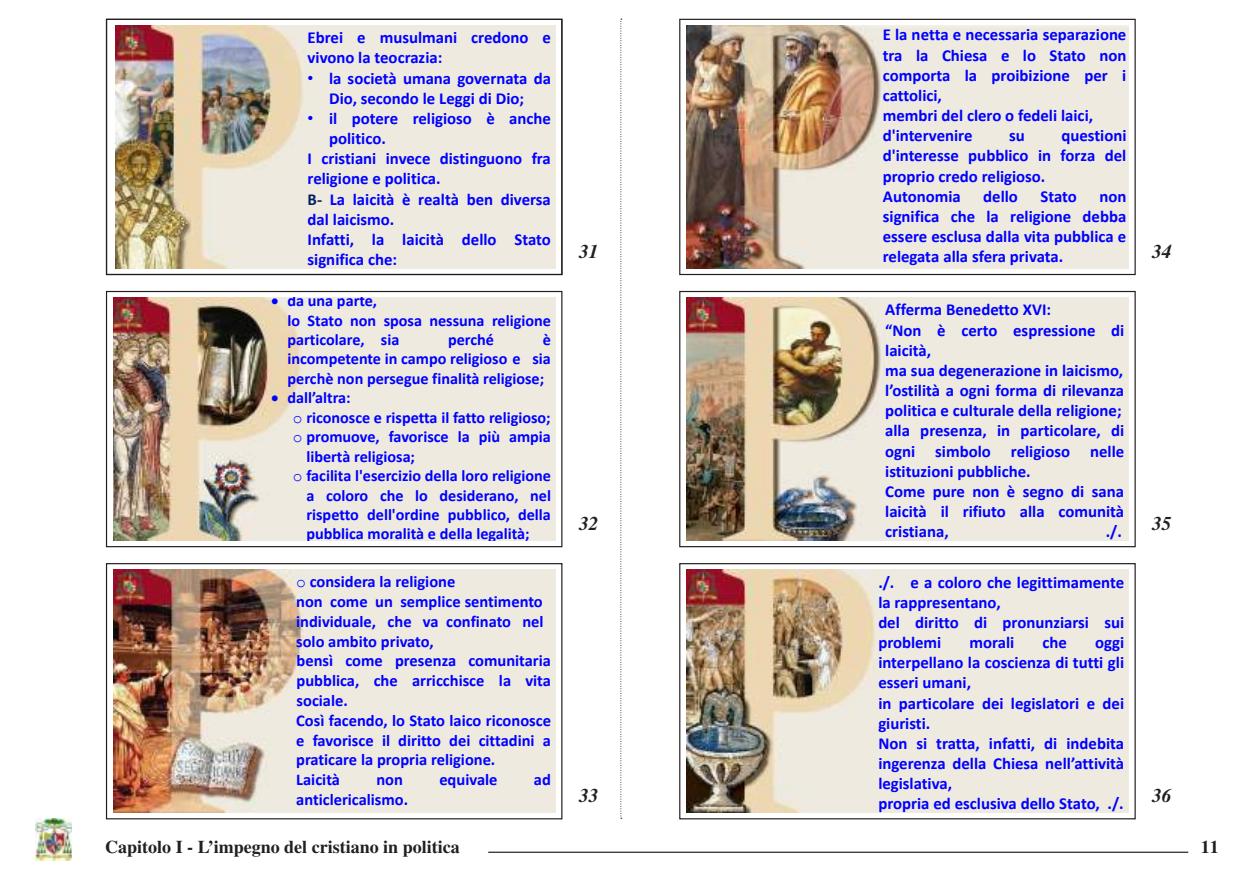
<style>
.page{position:relative;width:1241px;height:871px;background:#fff}
.page>*{position:absolute;margin:0;border:0;box-sizing:border-box;transform-origin:0 0}
.t1{font:italic 700 19.5px "Times LT Std";color:#241f1f}
.t2{font:700 18px "Times LT Std";color:#241f1f}
.t3{font:700 16.8px/20.1px "Calibri";color:#00f}
.t4{font:700 16.5px/19.8px "Calibri";color:#00f}
.t5{font:700 16.2px/19.5px "Calibri";color:#00f}
.s1{font-family:"Arial";font-weight:400}
.s2{color:#002060}
.s3{font-family:"Courier New";font-weight:400}
</style>
<div class="page">
<img style="left:35px;top:818px;width:37px;height:43px">
<hr style="left:488px;top:852px;width:700px;height:1px;background:#241f1f">
<svg style="left:620px;top:19px;width:2px;height:800px"></svg>
<img style="left:686px;top:570px;width:442px;height:243px">
<div style="left:679px;top:563px;width:457px;height:256px;border:1px solid #241f1f"></div>
<img style="left:686px;top:297px;width:442px;height:243px">
<div style="left:679px;top:291px;width:457px;height:256px;border:1px solid #241f1f"></div>
<img style="left:686px;top:25px;width:442px;height:243px">
<div style="left:679px;top:19px;width:457px;height:256px;border:1px solid #241f1f"></div>
<img style="left:113px;top:570px;width:442px;height:243px">
<div style="left:106px;top:563px;width:456px;height:256px;border:1px solid #241f1f"></div>
<img style="left:113px;top:297px;width:442px;height:243px">
<div style="left:106px;top:291px;width:456px;height:256px;border:1px solid #241f1f"></div>
<img style="left:115px;top:26px;width:440px;height:242px">
<div style="left:106px;top:19px;width:456px;height:256px;border:1px solid #241f1f"></div>
<p class="t3" style="left:308px;top:27px;width:245px">Ebrei e musulmani credono e vivono la teocrazia:</p>
<p class="t3" style="left:308px;top:68px;width:245px;text-align:center"><span class="s1">•</span> la società umana governata da<br>Dio, secondo le Leggi di Dio;</p>
<p class="t3" style="left:308px;top:108px;width:245px"><span class="s1">•</span> il potere religioso è anche</p>
<p class="t3" style="left:329px;top:128px;width:58px">politico.</p>
<p class="t3" style="left:308px;top:148px;width:245px">I cristiani invece distinguono fra</p>
<p class="t3" style="left:308px;top:169px;width:135px">religione e politica.</p>
<p class="t3" style="left:308px;top:189px;width:245px"><span class="s2">B-</span> La laicità è realtà ben diversa</p>
<p class="t3" style="left:308px;top:209px;width:88px">dal laicismo.</p>
<p class="t3" style="left:308px;top:229px;width:245px">Infatti, la laicità dello Stato</p>
<p class="t3" style="left:308px;top:249px;width:91px">significa che:</p>
<p class="t5" style="left:287px;top:291px;width:265px;text-indent:-16px">• da una parte,<br>lo Stato non sposa nessuna religione particolare, sia</p>
<p class="t5" style="left:287px;top:330px;width:265px;text-align:justify;text-indent:255px">è incompetente in campo religioso e sia perchè non persegue finalità religiose;</p>
<p class="t5" style="left:271px;top:388px;width:81px">• dall’altra:</p>
<p class="t5" style="left:293px;top:407px;width:259px"><span class="s3">o</span> riconosce e rispetta il fatto religioso;</p>
<p class="t5" style="left:293px;top:427px;width:260px"><span class="s3">o</span> promuove, favorisce la più ampia</p>
<p class="t5" style="left:306px;top:446px;width:110px">libertà religiosa;</p>
<p class="t5" style="left:293px;top:466px;width:260px"><span class="s3">o</span> facilita l'esercizio della loro religione</p>
<p class="t5" style="left:306px;top:485px;width:246px">a coloro che lo desiderano, nel</p>
<p class="t5" style="left:306px;top:505px;width:246px">rispetto dell'ordine pubblico, della</p>
<p class="t5" style="left:306px;top:524px;width:225px">pubblica moralità e della legalità;</p>
<p class="t5" style="left:448px;top:330px;width:48px">perché</p>
<p class="t4" style="left:296px;top:572px;width:256px"><span class="s3">o</span> considera la religione<br>non come un semplice sentimento individuale, che va confinato nel solo ambito privato,<br>bensì come presenza comunitaria pubblica, che arricchisce la vita sociale.<br>Così facendo, lo Stato laico riconosce e favorisce il diritto dei cittadini a praticare la propria religione.<br>Laicità</p>
<p class="t4" style="left:376px;top:770px;width:28px">non</p>
<p class="t4" style="left:439px;top:770px;width:60px">equivale</p>
<p class="t4" style="left:534px;top:770px;width:19px">ad</p>
<p class="t4" style="left:296px;top:789px;width:113px">anticlericalismo.</p>
<p class="t3" style="left:883px;top:25px;width:245px">E la netta e necessaria separazione tra la Chiesa e lo Stato non comporta la proibizione per i cattolici,<br>membri del clero o fedeli laici, d'intervenire</p>
<p class="t3" style="left:883px;top:125px;width:245px;text-indent:179px">questioni d'interesse pubblico in forza del proprio credo religioso.<br>Autonomia</p>
<p class="t3" style="left:1009px;top:125px;width:17px">su</p>
<p class="t3" style="left:983px;top:186px;width:36px">dello</p>
<p class="t3" style="left:1040px;top:186px;width:38px">Stato</p>
<p class="t3" style="left:883px;top:186px;width:245px;text-align:justify;text-indent:217px">non significa che la religione debba essere esclusa dalla vita pubblica e relegata alla sfera privata.</p>
<p class="t1" style="left:579px;top:240px;width:21px">31</p>
<p class="t1" style="left:1152px;top:240px;width:21px">34</p>
<p class="t3" style="left:885px;top:299px;width:241px">Afferma Benedetto XVI:<br>“Non è certo espressione di laicità,<br>ma sua degenerazione in laicismo, l’ostilità a ogni forma di rilevanza politica e culturale della religione; alla presenza, in particolare, di ogni simbolo religioso nelle istituzioni pubbliche.<br>Come pure non è segno di sana laicità il rifiuto alla comunità cristiana,</p>
<p class="t1" style="left:579px;top:512px;width:21px">32</p>
<p class="t1" style="left:1152px;top:512px;width:21px">35</p>
<p class="t3" style="left:1106px;top:521px;width:18px">./.</p>
<p class="t3" style="left:878px;top:572px;width:247px">./. e a coloro che legittimamente la rappresentano,<br>del diritto di pronunziarsi sui problemi</p>
<p class="t3" style="left:969px;top:632px;width:46px">morali</p>
<p class="t3" style="left:1042px;top:632px;width:26px">che</p>
<p class="t3" style="left:878px;top:632px;width:247px;text-indent:217px">oggi interpellano la coscienza di tutti gli esseri umani,<br>in particolare dei legislatori e dei giuristi.<br>Non si tratta, infatti, di indebita ingerenza della Chiesa nell’attività legislativa,<br>propria ed esclusiva dello Stato, ./.</p>
<p class="t1" style="left:579px;top:784px;width:21px">33</p>
<p class="t1" style="left:1152px;top:784px;width:21px">36</p>
<p class="t2" style="left:105px;top:836px;width:356px">Capitolo I - L’impegno del cristiano in politica</p>
<p class="t2" style="left:1201px;top:836px;width:19px">11</p>
</div>
